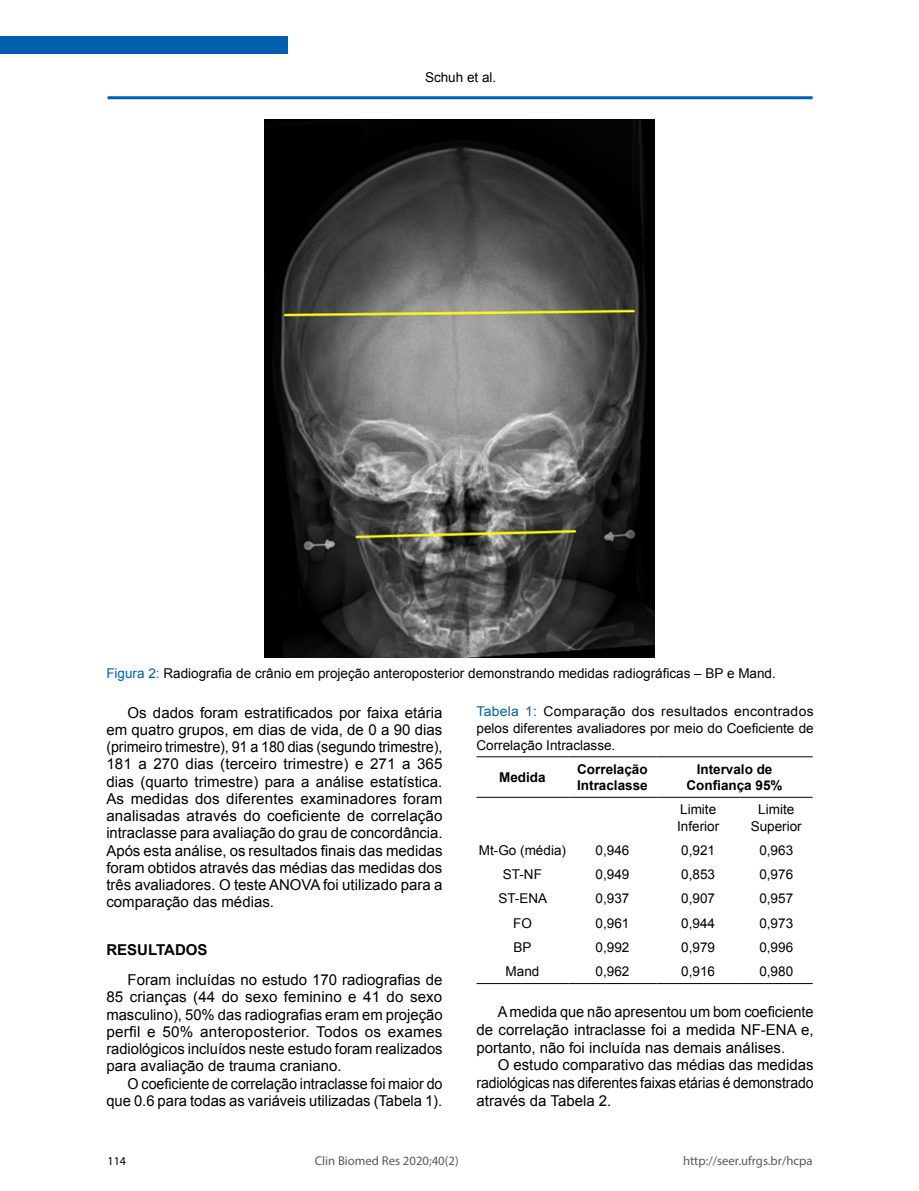
<style>
.page{position:relative;width:919px;height:1191px;background:#fff}
.page>*{position:absolute;margin:0;border:0;box-sizing:border-box;transform-origin:0 0}
.t1{font:15px/17.2px "Arial";color:#000;text-align:justify}
.t2{font:15px/17.2px "Arial";color:#000;text-align:right;scale:.96 1}
.t3{font:700 15px "Arial";color:#000}
.t4{font:13.5px/16.8px "Arial";color:#000;text-align:justify}
.t5{font:700 13.5px/16.2px "Arial";color:#000}
.t6{font:12.75px "Myriad Pro";color:#58595b}
.t7{font:12px "Myriad Pro";color:#000}
.s1{color:#005fae}
</style>
<div class="page">
<hr style="left:108px;top:96px;width:704px;height:3px;background:#005fae">
<div style="left:0;top:36px;width:288px;height:18px;background:#005fae"></div>
<img style="left:264px;top:119px;width:390px;height:538px">
<hr style="left:476px;top:756px;width:92px;height:1px;background:#000">
<hr style="left:568px;top:756px;width:88px;height:1px;background:#000">
<hr style="left:656px;top:756px;width:83px;height:1px;background:#000">
<hr style="left:739px;top:756px;width:73px;height:1px;background:#000">
<hr style="left:476px;top:797px;width:92px;height:1px;background:#000">
<hr style="left:568px;top:797px;width:88px;height:1px;background:#000">
<hr style="left:656px;top:797px;width:83px;height:1px;background:#000">
<hr style="left:739px;top:797px;width:73px;height:1px;background:#000">
<hr style="left:476px;top:983px;width:92px;height:1px;background:#000">
<hr style="left:568px;top:983px;width:88px;height:1px;background:#000">
<hr style="left:656px;top:983px;width:83px;height:1px;background:#000">
<hr style="left:739px;top:983px;width:73px;height:1px;background:#000">
<p class="t4" style="left:425px;top:69px;width:73px">Schuh et al.</p>
<p class="t4" style="left:106px;top:664px;width:671px"><span class="s1">Figura 2:</span> Radiografia de crânio em projeção anteroposterior demonstrando medidas radiográficas – BP e Mand.</p>
<p class="t4" style="left:476px;top:703px;width:339px"><span class="s1">Tabela 1:</span> Comparação dos resultados encontrados pelos diferentes avaliadores por meio do Coeficiente de Correlação Intraclasse.</p>
<p class="t5" style="left:499px;top:769px;width:48px">Medida</p>
<p class="t5" style="left:577px;top:761px;width:72px">Correlação<br>Intraclasse</p>
<p class="t5" style="left:686px;top:761px;width:98px;text-align:center">Intervalo de<br>Confiança 95%</p>
<p class="t4" style="left:677px;top:801px;width:44px;line-height:16.2px">Limite<br>Inferior</p>
<p class="t4" style="left:750px;top:801px;width:53px;line-height:16.2px;text-align:center">Limite<br>Superior</p>
<p class="t4" style="left:479px;top:842px;width:89px">Mt-Go (média)</p>
<p class="t4" style="left:595px;top:842px;width:35px">0,946</p>
<p class="t4" style="left:681px;top:842px;width:35px">0,921</p>
<p class="t4" style="left:759px;top:842px;width:35px">0,963</p>
<p class="t4" style="left:503px;top:866px;width:40px">ST-NF</p>
<p class="t4" style="left:595px;top:866px;width:35px">0,949</p>
<p class="t4" style="left:681px;top:866px;width:35px">0,853</p>
<p class="t4" style="left:759px;top:866px;width:35px">0,976</p>
<p class="t4" style="left:498px;top:890px;width:50px">ST-ENA</p>
<p class="t4" style="left:595px;top:890px;width:35px">0,937</p>
<p class="t4" style="left:681px;top:890px;width:35px">0,907</p>
<p class="t4" style="left:759px;top:890px;width:35px">0,957</p>
<p class="t4" style="left:513px;top:914px;width:20px">FO</p>
<p class="t4" style="left:595px;top:914px;width:35px">0,961</p>
<p class="t4" style="left:681px;top:914px;width:35px">0,944</p>
<p class="t4" style="left:759px;top:914px;width:35px">0,973</p>
<p class="t4" style="left:513px;top:939px;width:20px">BP</p>
<p class="t4" style="left:595px;top:939px;width:35px">0,992</p>
<p class="t4" style="left:681px;top:939px;width:35px">0,979</p>
<p class="t4" style="left:759px;top:939px;width:35px">0,996</p>
<p class="t4" style="left:505px;top:963px;width:35px">Mand</p>
<p class="t4" style="left:595px;top:963px;width:35px">0,962</p>
<p class="t4" style="left:681px;top:963px;width:35px">0,916</p>
<p class="t4" style="left:759px;top:963px;width:35px">0,980</p>
<p class="t1" style="left:476px;top:1003px;width:339px;line-height:17.9px;text-indent:21px">A medida que não apresentou um bom coeficiente de correlação intraclasse foi a medida NF-ENA e, portanto, não foi incluída nas demais análises.</p>
<p class="t1" style="left:476px;top:1056px;width:339px;line-height:17.9px;text-indent:21px">O estudo comparativo das médias das medidas radiológicas nas diferentes faixas etárias é demonstrado através da Tabela 2.</p>
<p class="t1" style="left:106px;top:704px;width:338px;text-indent:21px">Os dados foram estratificados por faixa etária em quatro grupos, em dias de vida, de 0 a 90 dias (primeiro trimestre), 91 a 180 dias (segundo trimestre), 181 a 270 dias (terceiro trimestre) e 271 a 365 dias (quarto trimestre) para a análise estatística.<br>As medidas dos diferentes examinadores foram analisadas através do coeficiente de correlação intraclasse para avaliação do grau de concordância.<br>Após esta análise, os resultados finais das medidas foram obtidos através das médias das medidas dos três avaliadores. O teste ANOVA foi utilizado para a comparação das médias.</p>
<p class="t3" style="left:106px;top:939px;width:103px">RESULTADOS</p>
<p class="t1" style="left:106px;top:971px;width:338px;text-indent:21px">Foram incluídas no estudo 170 radiografias de 85 crianças (44 do sexo feminino e 41 do sexo masculino), 50% das radiografias eram em projeção perfil e 50% anteroposterior. Todos os exames radiológicos incluídos neste estudo foram realizados para avaliação de trauma craniano.</p>
<p class="t2" style="left:106px;top:1075px;width:351px">O coeficiente de correlação intraclasse foi maior do que 0.6 para todas as variáveis utilizadas (Tabela 1).</p>
<p class="t7" style="left:108px;top:1153px;width:20px">114</p>
<p class="t6" style="left:315px;top:1153px;width:145px">Clin Biomed Res 2020;40(2)</p>
<p class="t6" style="left:683px;top:1153px;width:131px">http://seer.ufrgs.br/hcpa</p>
</div>
